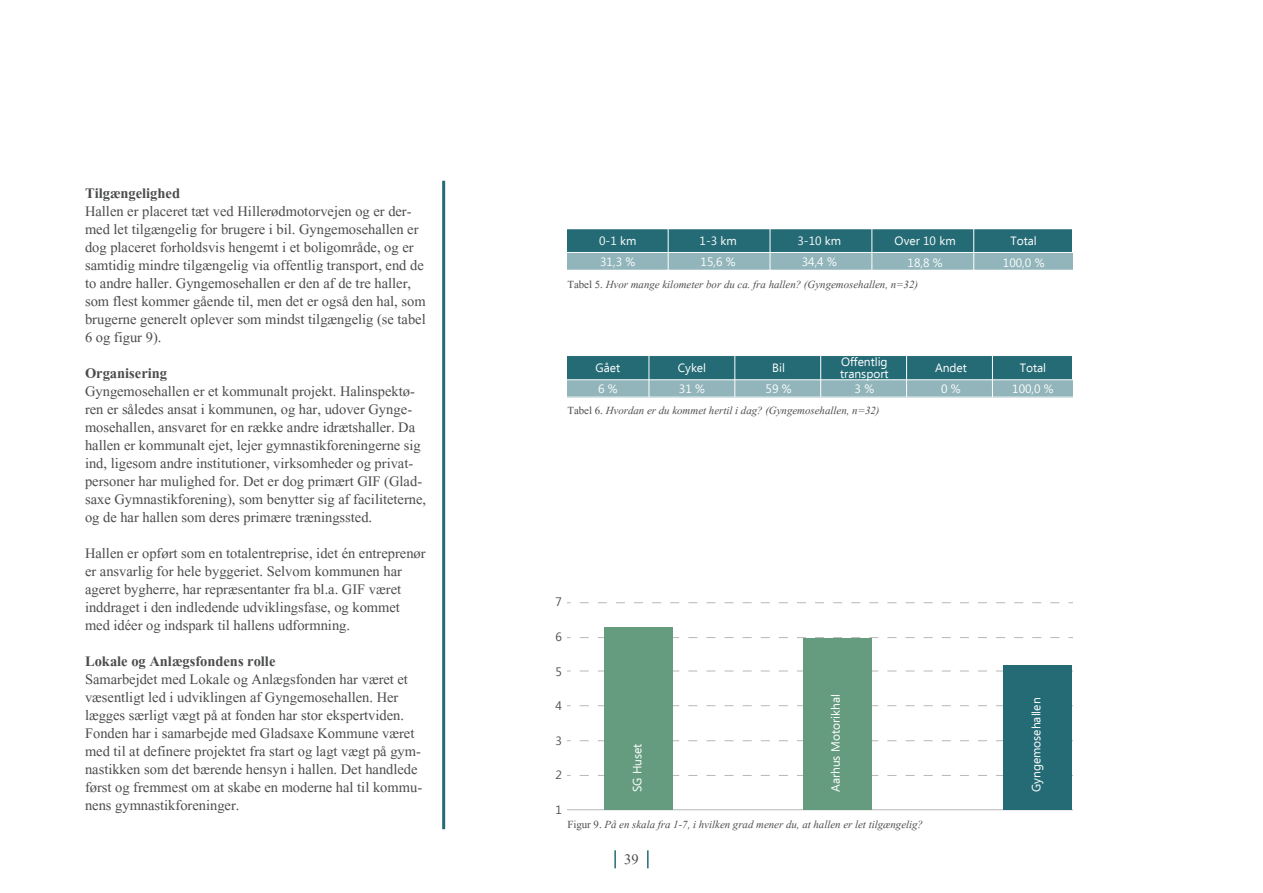
<style>
.page{position:relative;width:1263px;height:893px;background:#fff}
.page>*{position:absolute;margin:0;border:0;box-sizing:border-box;transform-origin:0 0}
.Brødtekst{font:18px/18px "Aparajita";color:#4b4c4d}
.Brødtekst-2{font:700 18px "Aparajita";color:#4b4c4d}
.Figur_tekst{font:italic 13.5px "Aparajita";color:#4b4c4d}
.Figur_tekst_minus_li{font:12px "Ebrima";color:#fff}
.Figur_tekst_minus_li-2{font:12px "Ebrima";color:#4b4c4d}
.s1{font-style:normal}
</style>
<div class="page">
<svg style="left:614px;top:850px;width:2px;height:18px"></svg>
<svg style="left:647px;top:850px;width:2px;height:18px"></svg>
<svg style="left:567px;top:229px;width:505px;height:41px;background:#598f96"></svg>
<hr style="left:668px;top:228px;width:1px;height:42px;background:#fff">
<hr style="left:770px;top:228px;width:1px;height:42px;background:#fff">
<hr style="left:872px;top:228px;width:1px;height:42px;background:#fff">
<hr style="left:973px;top:228px;width:1px;height:42px;background:#fff">
<svg style="left:567px;top:356px;width:505px;height:41px;background:#578d95"></svg>
<hr style="left:734px;top:356px;width:1px;height:41px;background:#fff">
<hr style="left:649px;top:356px;width:1px;height:41px;background:#fff">
<hr style="left:820px;top:356px;width:1px;height:41px;background:#fff">
<hr style="left:906px;top:356px;width:1px;height:41px;background:#fff">
<hr style="left:992px;top:356px;width:1px;height:41px;background:#fff">
<svg style="left:580px;top:775px;width:423px;height:1px"></svg>
<svg style="left:580px;top:740px;width:423px;height:1px"></svg>
<svg style="left:580px;top:705px;width:423px;height:1px"></svg>
<svg style="left:580px;top:671px;width:423px;height:1px"></svg>
<svg style="left:580px;top:637px;width:492px;height:1px"></svg>
<svg style="left:580px;top:602px;width:492px;height:1px"></svg>
<hr style="left:567px;top:809px;width:505px;height:1px;background:#b6b8b8">
<div style="left:604px;top:627px;width:68px;height:183px;background:#659c80"></div>
<div style="left:804px;top:638px;width:68px;height:172px;background:#659c80"></div>
<div style="left:1003px;top:665px;width:69px;height:145px;background:#246b75"></div>
<hr style="left:442px;top:181px;width:3px;height:648px;background:#246b75">
<p class="Brødtekst-2" style="left:85px;top:185px;width:97px">Tilgængelighed</p>
<p class="Brødtekst" style="left:85px;top:204px;width:342px">Hallen er placeret tæt ved Hillerødmotorvejen og er der&shy;med let tilgængelig for brugere i bil. Gyngemosehallen er dog placeret forholdsvis hengemt i et boligområde, og er samtidig mindre tilgængelig via offentlig transport, end de to andre haller. Gyngemosehallen er den af de tre haller, som flest kommer gående til, men det er også den hal, som brugerne generelt oplever som mindst tilgængelig (se tabel 6 og figur 9).</p>
<p class="Brødtekst-2" style="left:85px;top:365px;width:84px">Organisering</p>
<p class="Brødtekst" style="left:85px;top:384px;width:343px">Gyngemosehallen er et kommunalt projekt. Halinspektø&shy;ren er således ansat i kommunen, og har, udover Gynge&shy;mosehallen, ansvaret for en række andre idrætshaller. Da hallen er kommunalt ejet, lejer gymnastikforeningerne sig ind, ligesom andre institutioner, virksomheder og privat&shy;personer har mulighed for. Det er dog primært GIF (Glad&shy;saxe Gymnastikforening), som benytter sig af faciliteterne, og de har hallen som deres primære træningssted.</p>
<p class="Brødtekst" style="left:85px;top:546px;width:342px">Hallen er opført som en totalentreprise, idet én entreprenør er ansvarlig for hele byggeriet. Selvom kommunen har ageret bygherre, har repræsentanter fra bl.a. GIF været inddraget i den indledende udviklingsfase, og kommet med idéer og indspark til hallens udformning.</p>
<p class="Brødtekst-2" style="left:85px;top:653px;width:192px">Lokale og Anlægsfondens rolle</p>
<p class="Brødtekst" style="left:85px;top:672px;width:339px">Samarbejdet med Lokale og Anlægsfonden har været et væsentligt led i udviklingen af Gyngemosehallen. Her lægges særligt vægt på at fonden har stor ekspertviden.<br>Fonden har i samarbejde med Gladsaxe Kommune været med til at definere projektet fra start og lagt vægt på gym&shy;nastikken som det bærende hensyn i hallen. Det handlede først og fremmest om at skabe en moderne hal til kommu&shy;nens gymnastikforeninger.</p>
<p class="Figur_tekst_minus_li" style="left:599px;top:232px;width:39px">0-1 km</p>
<p class="Figur_tekst_minus_li" style="left:600px;top:253px;width:37px">31,3 %</p>
<p class="Figur_tekst_minus_li" style="left:699px;top:232px;width:39px">1-3 km</p>
<p class="Figur_tekst_minus_li" style="left:701px;top:253px;width:37px">15,6 %</p>
<p class="Figur_tekst_minus_li" style="left:797px;top:232px;width:45px">3-10 km</p>
<p class="Figur_tekst_minus_li" style="left:802px;top:253px;width:37px">34,4 %</p>
<p class="Figur_tekst_minus_li" style="left:895px;top:232px;width:63px">Over 10 km</p>
<p class="Figur_tekst_minus_li" style="left:907px;top:254px;width:37px">18,8 %</p>
<p class="Figur_tekst_minus_li" style="left:1010px;top:232px;width:28px">Total</p>
<p class="Figur_tekst_minus_li" style="left:1003px;top:254px;width:43px">100,0 %</p>
<p class="Figur_tekst" style="left:567px;top:278px;width:352px"><span class="s1">Tabel 5.</span> Hvor mange kilometer bor du ca. fra hallen? (Gyngemosehallen, n=32)</p>
<p class="Figur_tekst_minus_li" style="left:596px;top:359px;width:26px">Gået</p>
<p class="Figur_tekst_minus_li" style="left:598px;top:381px;width:21px">6 %</p>
<p class="Figur_tekst_minus_li" style="left:678px;top:359px;width:30px">Cykel</p>
<p class="Figur_tekst_minus_li" style="left:679px;top:381px;width:28px">31 %</p>
<p class="Figur_tekst_minus_li" style="left:841px;top:353px;width:48px">Offentlig</p>
<p class="Figur_tekst_minus_li" style="left:840px;top:365px;width:50px">transport</p>
<p class="Figur_tekst_minus_li" style="left:772px;top:359px;width:14px">Bil</p>
<p class="Figur_tekst_minus_li" style="left:765px;top:381px;width:28px">59 %</p>
<p class="Figur_tekst_minus_li" style="left:854px;top:381px;width:21px">3 %</p>
<p class="Figur_tekst_minus_li" style="left:935px;top:359px;width:33px">Andet</p>
<p class="Figur_tekst_minus_li" style="left:941px;top:381px;width:21px">0 %</p>
<p class="Figur_tekst_minus_li" style="left:1020px;top:359px;width:28px">Total</p>
<p class="Figur_tekst_minus_li" style="left:1012px;top:381px;width:43px">100,0 %</p>
<p class="Figur_tekst" style="left:567px;top:404px;width:313px"><span class="s1">Tabel 6.</span> Hvordan er du kommet hertil i dag? (Gyngemosehallen, n=32)</p>
<p class="Figur_tekst_minus_li-2" style="left:555px;top:594px;width:8px">7</p>
<p class="Figur_tekst_minus_li-2" style="left:555px;top:628px;width:8px">6</p>
<p class="Figur_tekst_minus_li-2" style="left:555px;top:663px;width:8px">5</p>
<p class="Figur_tekst_minus_li-2" style="left:555px;top:697px;width:8px">4</p>
<p class="Figur_tekst_minus_li-2" style="left:555px;top:732px;width:8px">3</p>
<p class="Figur_tekst_minus_li-2" style="left:555px;top:767px;width:8px">2</p>
<p class="Figur_tekst_minus_li-2" style="left:555px;top:801px;width:8px">1</p>
<p class="Figur_tekst_minus_li" style="left:629px;top:792px;width:50px;rotate:-90deg">SG Huset</p>
<p class="Figur_tekst_minus_li" style="left:827px;top:792px;width:99px;rotate:-90deg">Aarhus Motorikhal</p>
<p class="Figur_tekst_minus_li" style="left:1028px;top:792px;width:96px;rotate:-90deg">Gyngemosehallen</p>
<p class="Figur_tekst" style="left:567px;top:818px;width:357px"><span class="s1">Figur 9.</span> På en skala fra 1-7, i hvilken grad mener du, at hallen er let tilgængelig?</p>
<p class="Brødtekst" style="left:624px;top:852px;width:16px">39</p>
</div>
